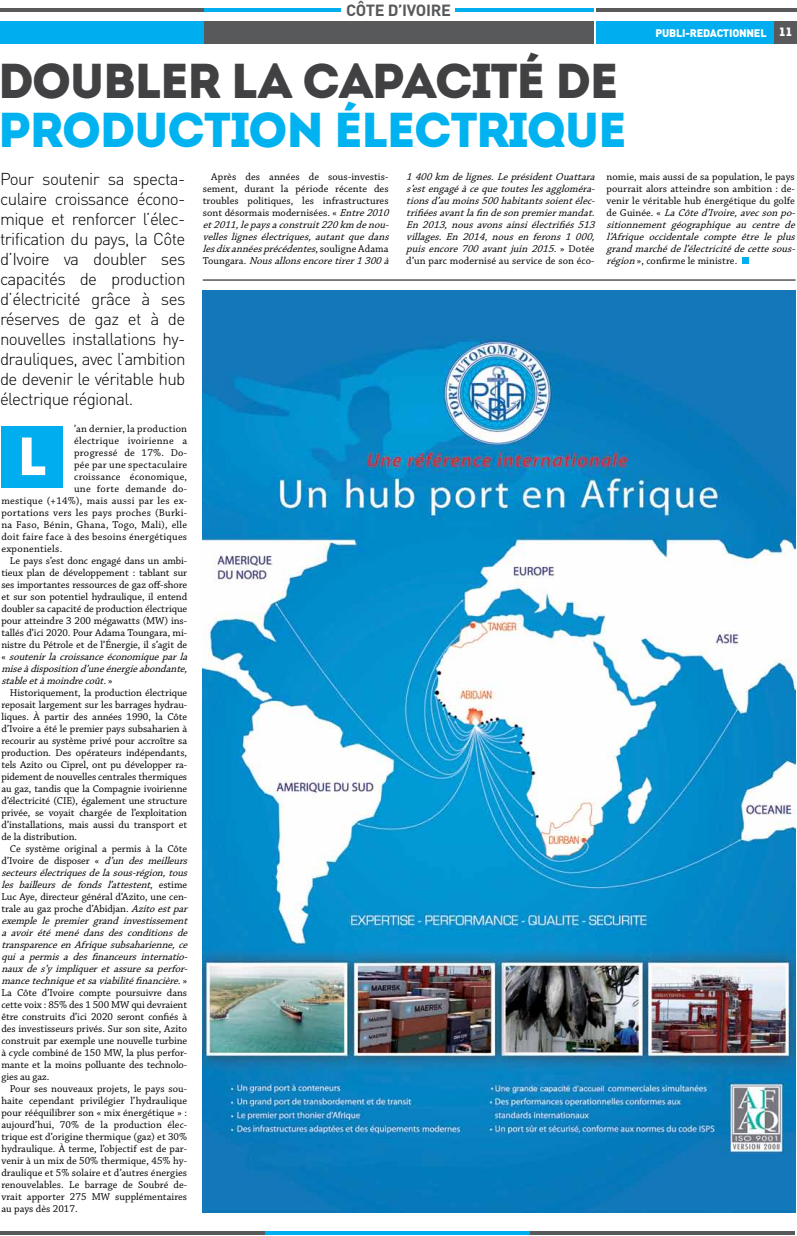
<style>
.page{position:relative;width:797px;height:1236px;background:#fff}
.page>*{position:absolute;margin:0;border:0;box-sizing:border-box;transform-origin:0 0}
.t1{font:53.6px "Intro";color:#fff}
.t2{font:48.9px "Intro";letter-spacing:-.04em;color:#00b3f0}
.t3{font:48.9px "Intro";letter-spacing:-.04em;color:#414042}
.t4{font:300 17px/20px "DIN";letter-spacing:-.035em;color:#000;text-align:justify}
.t5{font:700 16px "DIN";color:#58595b}
.t6{font:12px "Intro";color:#fff}
.t7{font:900 10.9px "DIN";color:#fff}
.t8{font:10.5px/12px "Chaparral Pro";color:#000;text-align:center}
.t9{font:italic 10.5px/12px "Chaparral Pro";color:#000}
.t10{font:10.5px "Chaparral Pro";letter-spacing:.025em;color:#000}
.s1{font-style:normal}
.s2{font-style:italic}
</style>
<div class="page">
<hr style="left:1px;top:1231px;width:793px;height:3px;background:#58595b">
<hr style="left:265px;top:1231px;width:265px;height:3px;background:#00aeef">
<img style="left:203px;top:291px;width:592px;height:921px">
<hr style="left:203px;top:280px;width:592px;height:1px;background:#000">
<div style="left:742px;top:257px;width:6px;height:7px;background:#00aeef"></div>
<div style="left:1px;top:427px;width:62px;height:61px;background:#00aeef"></div>
<div style="left:0;top:21px;width:210px;height:23px;background:#00aeef"></div>
<div style="left:596px;top:21px;width:201px;height:23px;background:#00aeef"></div>
<div style="left:203px;top:21px;width:390px;height:23px;background:#58595b"></div>
<div style="left:774px;top:21px;width:23px;height:23px;background:#58595b"></div>
<hr style="left:203px;top:8px;width:137px;height:3px;background:#00aeef">
<hr style="left:0;top:8px;width:203px;height:3px;background:#58595b">
<hr style="left:596px;top:8px;width:201px;height:3px;background:#58595b">
<hr style="left:455px;top:8px;width:138px;height:3px;background:#00aeef">
<h3 class="t5" style="left:346px;top:-1px;width:20px">CÔTE</h3>
<h3 class="t5" style="left:387px;top:-1px;width:54px">D’IVOIRE</h3>
<p class="t7" style="left:655px;top:25px;width:42px">PUBLI-REDA</p>
<p class="t7" style="left:716px;top:25px;width:14px">CTIONNEL</p>
<p class="t6" style="left:779px;top:25px;width:13px">11</p>
<h2 class="t3" style="left:-3px;top:52px;width:622px">DOUBLER LA CAPACITÉ DE</h2>
<h2 class="t2" style="left:-3px;top:101px;width:631px">PRODUCTION ÉLECTRIQUE</h2>
<p class="t4" style="left:0;top:169px;width:187px">Pour soutenir sa specta&shy;culaire croissance écono&shy;mique et renforcer l’élec&shy;trification du pays, la Côte d’Ivoire va doubler ses capacités de production d’électricité grâce à ses réserves de gaz et à de nouvelles installations hy&shy;drauliques, avec l’ambition de devenir le véritable hub électrique régional.</p>
<p class="t10" style="left:74px;top:423px;width:114px">’an dernier, la production</p>
<p class="t10" style="left:74px;top:435px;width:114px">électrique ivoirienne a</p>
<p class="t10" style="left:74px;top:447px;width:114px">progressé de 17%. Do-</p>
<p class="t10" style="left:74px;top:459px;width:114px">pée par une spectaculaire</p>
<p class="t10" style="left:74px;top:471px;width:114px">croissance économique,</p>
<p class="t10" style="left:74px;top:483px;width:114px">une forte demande do-</p>
<p class="t10" style="left:1px;top:495px;width:187px">mestique (+14%), mais aussi par les ex-</p>
<p class="t10" style="left:1px;top:507px;width:187px">portations vers les pays proches (Burki-</p>
<p class="t10" style="left:1px;top:519px;width:187px">na Faso, Bénin, Ghana, Togo, Mali), elle</p>
<p class="t10" style="left:1px;top:531px;width:187px">doit faire face à des besoins énergétiques</p>
<p class="t10" style="left:1px;top:543px;width:62px">exponentiels.</p>
<p class="t8" style="left:10px;top:555px;width:179px">Le pays s’est donc engagé dans un ambi-</p>
<p class="t8" style="left:1px;top:567px;width:187px">tieux plan de développement : tablant sur</p>
<p class="t8" style="left:1px;top:579px;width:187px">ses importantes ressources de gaz off-shore</p>
<p class="t8" style="left:1px;top:591px;width:187px">et sur son potentiel hydraulique, il entend</p>
<p class="t8" style="left:1px;top:603px;width:187px">doubler sa capacité de production électrique</p>
<p class="t8" style="left:1px;top:615px;width:187px">pour atteindre 3 200 mégawatts (MW) ins-</p>
<p class="t8" style="left:1px;top:627px;width:187px">tallés d’ici 2020. Pour Adama Toungara, mi-</p>
<p class="t8" style="left:1px;top:639px;width:187px">nistre du Pétrole et de l’Énergie, il s’agit de</p>
<p class="t9" style="left:1px;top:651px;width:191px"><span class="s1">«</span> soutenirlacroissanceéconomiqueparla</p>
<p class="t9" style="left:1px;top:663px;width:191px">miseàdispositiond’uneénergieabondante,</p>
<p class="t9" style="left:1px;top:675px;width:113px">stableetàmoindrecoût.<span class="s1">»</span></p>
<p class="t8" style="left:10px;top:687px;width:179px">Historiquement, la production électrique</p>
<p class="t8" style="left:1px;top:699px;width:187px">reposait largement sur les barrages hydrau-</p>
<p class="t8" style="left:1px;top:711px;width:187px">liques. À partir des années 1990, la Côte</p>
<p class="t8" style="left:1px;top:723px;width:187px">d’Ivoire a été le premier pays subsaharien à</p>
<p class="t8" style="left:1px;top:735px;width:187px">recourir au système privé pour accroître sa</p>
<p class="t8" style="left:1px;top:747px;width:187px">production. Des opérateurs indépendants,</p>
<p class="t8" style="left:1px;top:759px;width:187px">tels Azito ou Ciprel, ont pu développer ra-</p>
<p class="t8" style="left:1px;top:771px;width:187px">pidement de nouvelles centrales thermiques</p>
<p class="t8" style="left:1px;top:783px;width:187px">au gaz, tandis que la Compagnie ivoirienne</p>
<p class="t8" style="left:1px;top:795px;width:187px">d’électricité (CIE), également une structure</p>
<p class="t8" style="left:1px;top:807px;width:187px">privée, se voyait chargée de l’exploitation</p>
<p class="t8" style="left:1px;top:819px;width:187px">d’installations, mais aussi du transport et</p>
<p class="t8" style="left:1px;top:831px;width:77px">de la distribution.</p>
<p class="t8" style="left:10px;top:843px;width:179px">Ce système original a permis à la Côte</p>
<p class="t8" style="left:1px;top:855px;width:191px">d’Ivoire de disposer « <span class="s2">d’un des meilleurs</span></p>
<p class="t9" style="left:1px;top:867px;width:191px">secteursélectriquesdelasous-région,tous</p>
<p class="t9" style="left:1px;top:879px;width:187px">les bailleurs de fonds l’attestent<span class="s1">, e s t i m e</span></p>
<p class="t8" style="left:1px;top:891px;width:187px">Luc Aye, directeur général d’Azito, une cen-</p>
<p class="t8" style="left:1px;top:903px;width:190px">trale au gaz proche d’Abidjan. <span class="s2">Azitoestpar</span></p>
<p class="t9" style="left:1px;top:915px;width:191px">exemple le premier grand investissement</p>
<p class="t9" style="left:1px;top:927px;width:190px">a avoir été mené dans des conditions de</p>
<p class="t9" style="left:1px;top:939px;width:191px">transparenceenAfriquesubsaharienne,ce</p>
<p class="t9" style="left:1px;top:951px;width:191px">qui a permis a des financeurs internatio-</p>
<p class="t9" style="left:1px;top:963px;width:191px">naux de s’y impliquer et assure sa perfor-</p>
<p class="t9" style="left:1px;top:975px;width:187px">mancetechniqueetsaviabilitéfinancière.<span class="s1">»</span></p>
<p class="t8" style="left:1px;top:987px;width:187px">La Côte d’Ivoire compte poursuivre dans</p>
<p class="t8" style="left:1px;top:999px;width:187px">cette voix : 85% des 1 500 MW qui devraient</p>
<p class="t8" style="left:1px;top:1011px;width:187px">être construits d’ici 2020 seront confiés à</p>
<p class="t8" style="left:1px;top:1023px;width:187px">des investisseurs privés. Sur son site, Azito</p>
<p class="t8" style="left:1px;top:1035px;width:187px">construit par exemple une nouvelle turbine</p>
<p class="t8" style="left:1px;top:1047px;width:187px">à cycle combiné de 150 MW, la plus perfor-</p>
<p class="t8" style="left:1px;top:1059px;width:187px">mante et la moins polluante des technolo-</p>
<p class="t8" style="left:1px;top:1071px;width:50px">gies au gaz.</p>
<p class="t8" style="left:10px;top:1083px;width:179px">Pour ses nouveaux projets, le pays sou-</p>
<p class="t8" style="left:1px;top:1095px;width:187px">haite cependant privilégier l’hydraulique</p>
<p class="t8" style="left:1px;top:1107px;width:187px">pour rééquilibrer son « mix énergétique » :</p>
<p class="t8" style="left:1px;top:1119px;width:187px">aujourd’hui, 70% de la production élec-</p>
<p class="t8" style="left:1px;top:1131px;width:187px">trique est d’origine thermique (gaz) et 30%</p>
<p class="t8" style="left:1px;top:1143px;width:187px">hydraulique. À terme, l’objectif est de par-</p>
<p class="t8" style="left:1px;top:1155px;width:187px">venir à un mix de 50% thermique, 45% hy-</p>
<p class="t8" style="left:1px;top:1167px;width:187px">draulique et 5% solaire et d’autres énergies</p>
<p class="t8" style="left:1px;top:1179px;width:187px">renouvelables. Le barrage de Soubré de-</p>
<p class="t8" style="left:1px;top:1191px;width:187px">vrait apporter 275 MW supplémentaires</p>
<p class="t8" style="left:1px;top:1203px;width:78px">au pays dès 2017.</p>
<p class="t8" style="left:203px;top:171px;width:191px">Après des années de sous-investis&shy;sement, durant la période récente des troubles politiques, les infrastructures sont désormais modernisées. « <span class="s2">Entre2010 et2011,lepaysaconstruit220km denou&shy;velles lignes électriques, autant que dans lesdixannéesprécédentes</span>, s o u l i g n e A d a m a T o u n g a r a . <span class="s2">Nousallonsencoretirer1300à</span></p>
<p class="t9" style="left:406px;top:171px;width:193px">1400km delignes.LeprésidentOuattara s’estengagéàcequetouteslesaggloméra&shy;tionsd’aumoins500habitantssoientélec&shy;trifiéesavantlafindesonpremiermandat.<br>En 2013, nous avons ainsi électrifiés 513 villages. En 2014, nous en ferons 1 000, puis encore 700 avant juin 2015. <span class="s1">» D o t é e d’un parc modernisé au service de son éco-</span></p>
<p class="t8" style="left:606px;top:171px;width:193px;text-align:left">nomie, mais aussi de sa population, le pays pourrait alors atteindre son ambition : de&shy;venir le véritable hub énergétique du golfe d e G u i n é e . « <span class="s2">LaCôted’Ivoire,avecsonpo&shy;sitionnement géographique au centre de l’Afrique occidentale compte être le plus grandmarchédel’électricitédecettesous&shy;région</span>», confirme le ministre.</p>
<h1 class="t1" style="left:17px;top:424px;width:31px">L</h1>
</div>
